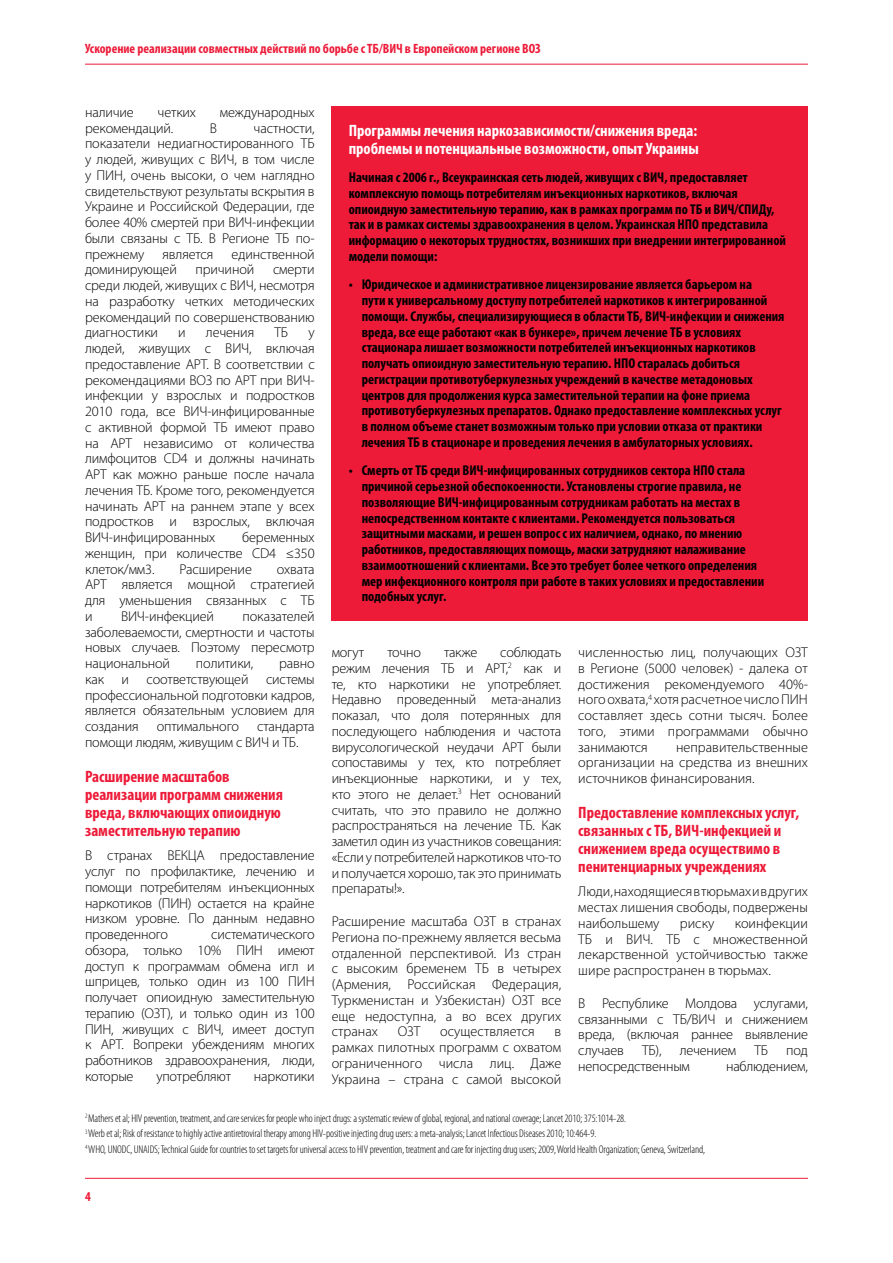
<style>
.page{position:relative;width:893px;height:1263px;background:#fff}
.page>*{position:absolute;margin:0;border:0;box-sizing:border-box;transform-origin:0 0}
.t1{font:700 condensed 16.5px/18px "Myriad Pro";color:#ed1a38}
.t2{font:700 condensed 16.5px/18px "Myriad Pro";color:#fff}
.t3{font:300 14.25px/15.8px "Myriad Pro";letter-spacing:-.01em;color:#000;text-align:justify}
.t4{font:700 condensed 14.25px/15.8px "Myriad Pro";color:#000}
.t5{font:700 condensed 13.5px "Myriad Pro";color:#ed1a38}
.t6{font:300 condensed 11.25px/15.6px "Myriad Pro";letter-spacing:-.01em;color:#000}
</style>
<div class="page">
<hr style="left:85px;top:64px;width:723px;height:1px;background:#ed1a38">
<hr style="left:85px;top:1178px;width:723px;height:1px;background:#ed1a38">
<div style="left:332px;top:106px;width:476px;height:515px;background:#ed1a38"></div>
<p class="t5" style="left:85px;top:40px;width:457px">Ускорение реализации совместных действий по борьбе с ТБ/ВИЧ в Европейском регионе ВОЗ</p>
<p class="t3" style="left:85px;top:104px;width:50px">наличие</p>
<p class="t3" style="left:158px;top:104px;width:40px">четких</p>
<p class="t3" style="left:220px;top:104px;width:96px">международных</p>
<p class="t3" style="left:85px;top:120px;width:90px">рекомендаций.</p>
<p class="t3" style="left:210px;top:120px;width:9px">В</p>
<p class="t2" style="left:349px;top:121px;width:352px">Программы лечения наркозависимости/снижения вреда: проблемы и потенциальные возможности, опыт Украины</p>
<p class="t4" style="left:349px;top:169px;width:439px">Начиная с 2006 г., Всеукраинская сеть людей, живущих с ВИЧ, предоставляет комплексную помощь потребителям инъекционных наркотиков, включая опиоидную заместительную терапию, как в рамках программ по ТБ и ВИЧ/СПИДу, так и в рамках системы здравоохранения в целом. Украинская НПО представила информацию о некоторых трудностях, возникших при внедрении интегрированной модели помощи:</p>
<p class="t4" style="left:362px;top:276px;width:424px;text-indent:-13px">• Юридическое и административное лицензирование является барьером на<br>пути к универсальному доступу потребителей наркотиков к интегрированной помощи. Службы, специализирующиеся в области ТБ, ВИЧ-инфекции и снижения вреда, все еще работают «как в бункере», причем лечение ТБ в условиях стационара лишает возможности потребителей инъекционных наркотиков получать опиоидную заместительную терапию. НПО старалась добиться регистрации противотуберкулезных учреждений в качестве метадоновых центров для продолжения курса заместительной терапии на фоне приема противотуберкулезных препаратов. Однако предоставление комплексных услуг в полном объеме станет возможным только при условии отказа от практики лечения ТБ в стационаре и проведения лечения в амбулаторных условиях.</p>
<p class="t4" style="left:362px;top:462px;width:404px;text-indent:-13px">• Смерть от ТБ среди ВИЧ-инфицированных сотрудников сектора НПО стала причиной серьезной обеспокоенности. Установлены строгие правила, не позволяющие ВИЧ-инфицированным сотрудникам работать на местах в непосредственном контакте с клиентами. Рекомендуется пользоваться защитными масками, и решен вопрос с их наличием, однако, по мнению работников, предоставляющих помощь, маски затрудняют налаживание взаимоотношений с клиентами. Все это требует более четкого определения мер инфекционного контроля при работе в таких условиях и предоставлении подобных услуг.</p>
<p class="t3" style="left:85px;top:120px;width:231px;text-indent:169px">частности, показатели недиагностированного ТБ у людей, живущих с ВИЧ, в том числе у ПИН, очень высоки, о чем наглядно свидетельствуют результаты вскрытия в Украине и Российской Федерации, где более 40% смертей при ВИЧ-инфекции были связаны с ТБ. В Регионе ТБ по&shy;прежнему</p>
<p class="t3" style="left:162px;top:246px;width:52px">является</p>
<p class="t3" style="left:232px;top:246px;width:85px">единственной</p>
<p class="t3" style="left:85px;top:262px;width:93px">доминирующей</p>
<p class="t3" style="left:196px;top:262px;width:60px">причиной</p>
<p class="t3" style="left:85px;top:262px;width:231px;text-indent:188px">смерти среди людей, живущих с ВИЧ, несмотря на разработку четких методических рекомендаций по совершенствованию диагностики</p>
<p class="t3" style="left:178px;top:325px;width:9px">и</p>
<p class="t3" style="left:206px;top:325px;width:50px">лечения</p>
<p class="t3" style="left:274px;top:325px;width:15px">ТБ</p>
<p class="t3" style="left:85px;top:325px;width:231px;text-indent:223px">у людей, живущих с ВИЧ, включая предоставление АРТ. В соответствии с рекомендациями ВОЗ по АРТ при ВИЧ&shy;инфекции у взрослых и подростков 2010 года, все ВИЧ-инфицированные с активной формой ТБ имеют право на АРТ независимо от количества лимфоцитов CD4 и должны начинать АРТ как можно раньше после начала лечения ТБ. Кроме того, рекомендуется начинать АРТ на раннем этапе у всех подростков и взрослых, включая ВИЧ-инфицированных</p>
<p class="t3" style="left:85px;top:529px;width:231px;text-indent:157px">беременных женщин, при количестве CD4 ≤350 клеток/мм3.</p>
<p class="t3" style="left:180px;top:561px;width:74px">Расширение</p>
<p class="t3" style="left:85px;top:561px;width:231px;text-indent:192px">охвата АРТ является мощной стратегией для уменьшения связанных с ТБ и</p>
<p class="t3" style="left:121px;top:608px;width:95px">ВИЧ-инфекцией</p>
<p class="t3" style="left:85px;top:608px;width:231px;text-indent:158px">показателей заболеваемости, смертности и частоты новых случаев. Поэтому пересмотр национальной</p>
<p class="t3" style="left:332px;top:644px;width:231px;text-indent:169px">соблюдать режим лечения ТБ и АРТ,<sup>2</sup> как и те, кто наркотики не употребляет.<br>Недавно проведенный мета-анализ показал, что доля потерянных для последующего наблюдения и частота вирусологической неудачи АРТ были сопоставимы у тех, кто потребляет инъекционные наркотики, и у тех, кто этого не делает.<sup>3</sup> Нет оснований считать, что это правило не должно распространяться на лечение ТБ. Как заметил один из участников совещания: «Если у потребителей наркотиков что-то и получается хорошо, так это принимать препараты!».</p>
<p class="t3" style="left:332px;top:913px;width:231px">Расширение масштаба ОЗТ в странах Региона по-прежнему является весьма отдаленной перспективой. Из стран с высоким бременем ТБ в четырех (Армения, Российская Федерация, Туркменистан и Узбекистан) ОЗТ все еще недоступна, а во всех других странах</p>
<p class="t3" style="left:578px;top:644px;width:231px">численностью лиц, получающих ОЗТ в Регионе (5000 человек) - далека от достижения рекомендуемого 40%- ного охвата,<sup>4</sup> хотя расчетное число ПИН составляет здесь сотни тысяч. Более того, этими программами обычно занимаются</p>
<p class="t3" style="left:332px;top:644px;width:34px">могут</p>
<p class="t3" style="left:387px;top:644px;width:35px">точно</p>
<p class="t3" style="left:444px;top:644px;width:35px">также</p>
<p class="t3" style="left:85px;top:655px;width:231px;text-indent:194px">равно как и соответствующей системы профессиональной подготовки кадров, является обязательным условием для создания</p>
<p class="t3" style="left:196px;top:655px;width:59px">политики,</p>
<p class="t3" style="left:85px;top:718px;width:231px;text-indent:172px">стандарта помощи людям, живущим с ВИЧ и ТБ.</p>
<p class="t1" style="left:85px;top:767px;width:199px">Расширение масштабов реализации программ снижения вреда, включающих опиоидную заместительную терапию</p>
<p class="t3" style="left:85px;top:847px;width:231px">В странах ВЕКЦА предоставление услуг по профилактике, лечению и помощи потребителям инъекционных наркотиков (ПИН) остается на крайне низком уровне. По данным недавно проведенного</p>
<p class="t3" style="left:157px;top:718px;width:84px">оптимального</p>
<p class="t3" style="left:578px;top:739px;width:231px;text-indent:98px">неправительственные организации на средства из внешних источников финансирования.</p>
<p class="t1" style="left:578px;top:803px;width:222px">Предоставление комплексных услуг, связанных с ТБ, ВИЧ-инфекцией и снижением вреда осуществимо в пенитенциарных учреждениях</p>
<p class="t3" style="left:578px;top:883px;width:231px">Люди, находящиеся в тюрьмах и в других местах лишения свободы, подвержены наибольшему</p>
<p class="t3" style="left:578px;top:915px;width:231px;text-indent:156px">коинфекции ТБ и ВИЧ. ТБ с множественной лекарственной устойчивостью также шире распространен в тюрьмах.</p>
<p class="t3" style="left:578px;top:995px;width:231px">В Республике Молдова услугами, связанными с ТБ/ВИЧ и снижением вреда, (включая раннее выявление случаев</p>
<p class="t3" style="left:680px;top:915px;width:36px">риску</p>
<p class="t3" style="left:85px;top:926px;width:231px;text-indent:126px">систематического обзора, только 10% ПИН имеют доступ к программам обмена игл и шприцев, только один из 100 ПИН получает опиоидную заместительную терапию (ОЗТ), и только один из 100<br>ПИН, живущих с ВИЧ, имеет доступ к АРТ. Вопреки убеждениям многих работников здравоохранения, люди, которые</p>
<p class="t3" style="left:398px;top:1023px;width:24px">ОЗТ</p>
<p class="t3" style="left:440px;top:1023px;width:96px">осуществляется</p>
<p class="t3" style="left:332px;top:1023px;width:231px;text-indent:223px">в рамках пилотных программ с охватом ограниченного числа лиц. Даже Украина – страна с самой высокой</p>
<p class="t3" style="left:642px;top:1042px;width:21px">ТБ),</p>
<p class="t3" style="left:680px;top:1042px;width:58px">лечением</p>
<p class="t3" style="left:754px;top:1042px;width:15px">ТБ</p>
<p class="t3" style="left:786px;top:1042px;width:23px">под</p>
<p class="t3" style="left:578px;top:1058px;width:113px">непосредственным</p>
<p class="t3" style="left:726px;top:1058px;width:83px">наблюдением,</p>
<p class="t6" style="left:85px;top:1110px;width:621px"><sup>2</sup> Mathers et al; HIV prevention, treatment, and care services for people who inject drugs: a systematic review of global, regional, and national coverage; Lancet 2010; 375:1014-28.<br><sup>3</sup> Werb et al; Risk of resistance to highly active antiretroviral therapy among HIV-positive injecting drug users: a meta-analysis; Lancet Infectious Diseases 2010; 10:464-9.<br><sup>4</sup> WHO, UNODC, UNAIDS; Technical Guide for countries to set targets for universal access to HIV prevention, treatment and care for injecting drug users; 2009, World Health Organization; Geneva, Switzerland,</p>
<p class="t3" style="left:156px;top:1068px;width:76px">употребляют</p>
<p class="t3" style="left:254px;top:1068px;width:62px">наркотики</p>
<p class="t5" style="left:85px;top:1188px;width:7px">4</p>
</div>
